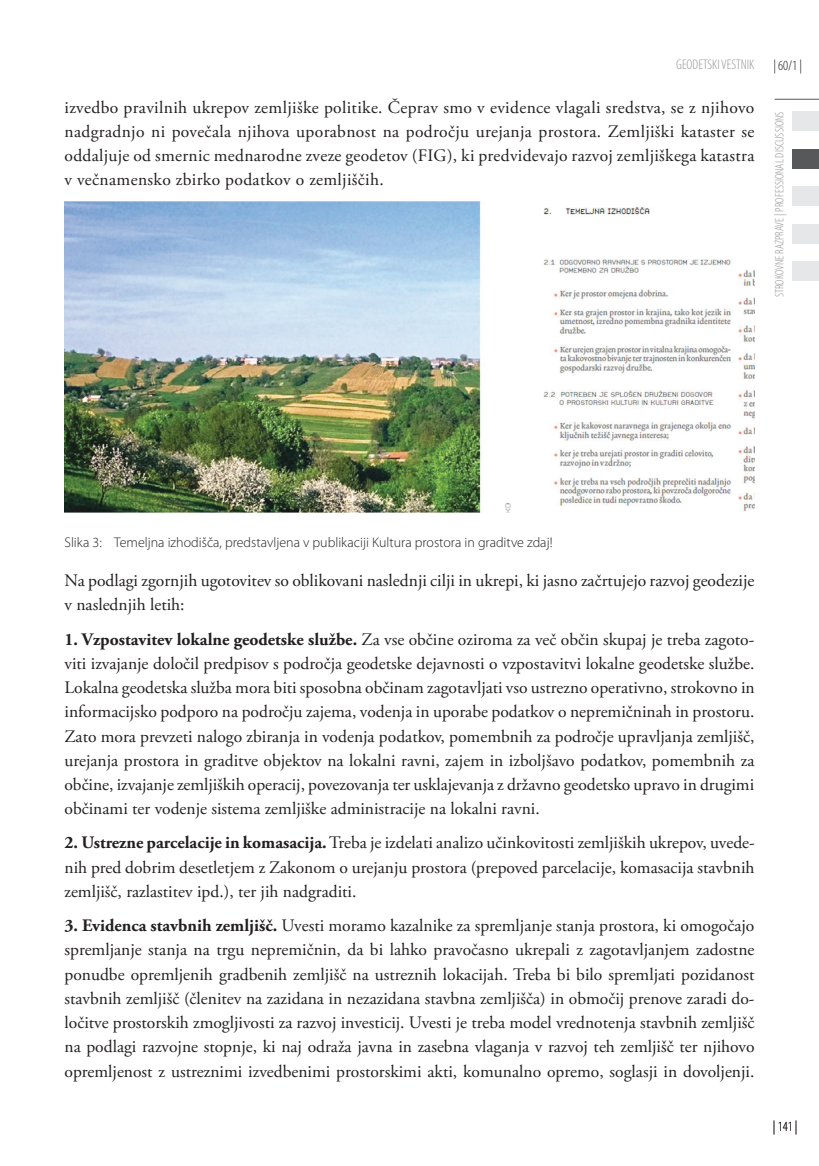
<style>
.page{position:relative;width:819px;height:1166px;background:#fff}
.page>*{position:absolute;margin:0;border:0;box-sizing:border-box;transform-origin:0 0}
.t1{font:17.5px/24.3px "Adobe Garamond Pro";color:#231f20;text-align:justify}
.t2{font:300 14px "Myriad Pro";color:#231f20}
.t3{font:300 condensed 14px "Myriad Pro";color:#939598}
.t4{font:300 condensed 14px "Myriad Pro";color:#231f20}
.t5{font:300 condensed 12.25px "Myriad Pro";color:#939598}
.s1{font-weight:700}
</style>
<div class="page">
<hr style="left:774px;top:99px;width:45px;height:1px;background:#57585a">
<div style="left:792px;top:186px;width:27px;height:20px;background:#e6e7e9"></div>
<div style="left:792px;top:224px;width:27px;height:20px;background:#e6e7e9"></div>
<div style="left:792px;top:261px;width:27px;height:20px;background:#e6e7e9"></div>
<div style="left:792px;top:111px;width:27px;height:20px;background:#e6e7e9"></div>
<div style="left:792px;top:149px;width:27px;height:20px;background:#57585a"></div>
<img style="left:64px;top:202px;width:690px;height:311px">
<p class="t3" style="left:676px;top:56px;width:80px">GEODETSKI VESTNIK</p>
<p class="t4" style="left:773px;top:57px;width:30px">| 60/1 |</p>
<p class="t5" style="left:772px;top:297px;width:187px;rotate:-90deg">STROKOVNE RAZPRAVE | PROFESSIONAL DISCUSSIONS</p>
<p class="t1" style="left:64px;top:96px;width:691px">izvedbo pravilnih ukrepov zemljiške politike. Čeprav smo v evidence vlagali sredstva, se z njihovo nadgradnjo ni povečala njihova uporabnost na področju urejanja prostora. Zemljiški kataster se oddaljuje od smernic mednarodne zveze geodetov (FIG), ki predvidevajo razvoj zemljiškega katastra v večnamensko zbirko podatkov o zemljiščih.</p>
<p class="t2" style="left:64px;top:534px;width:489px">Slika 3: Temeljna izhodišča, predstavljena v publikaciji Kultura prostora in graditve zdaj!</p>
<p class="t1" style="left:64px;top:569px;width:691px">Na podlagi zgornjih ugotovitev so oblikovani naslednji cilji in ukrepi, ki jasno začrtujejo razvoj geodezije v naslednjih letih:</p>
<p class="t1" style="left:64px;top:627px;width:691px"><span class="s1">1. Vzpostavitev lokalne geodetske službe.</span> Za vse občine oziroma za več občin skupaj je treba zagoto&shy;viti izvajanje določil predpisov s področja geodetske dejavnosti o vzpostavitvi lokalne geodetske službe.<br>Lokalna geodetska služba mora biti sposobna občinam zagotavljati vso ustrezno operativno, strokovno in informacijsko podporo na področju zajema, vodenja in uporabe podatkov o nepremičninah in prostoru.<br>Zato mora prevzeti nalogo zbiranja in vodenja podatkov, pomembnih za področje upravljanja zemljišč, urejanja prostora in graditve objektov na lokalni ravni, zajem in izboljšavo podatkov, pomembnih za občine, izvajanje zemljiških operacij, povezovanja ter usklajevanja z državno geodetsko upravo in drugimi občinami ter vodenje sistema zemljiške administracije na lokalni ravni.</p>
<p class="t1" style="left:64px;top:831px;width:691px"><span class="s1">2. Ustrezne parcelacije in komasacija.</span> Treba je izdelati analizo učinkovitosti zemljiških ukrepov, uvede&shy;nih pred dobrim desetletjem z Zakonom o urejanju prostora (prepoved parcelacije, komasacija stavbnih zemljišč, razlastitev ipd.), ter jih nadgraditi.</p>
<p class="t1" style="left:64px;top:914px;width:691px"><span class="s1">3. Evidenca stavbnih zemljišč.</span> Uvesti moramo kazalnike za spremljanje stanja prostora, ki omogočajo spremljanje stanja na trgu nepremičnin, da bi lahko pravočasno ukrepali z zagotavljanjem zadostne ponudbe opremljenih gradbenih zemljišč na ustreznih lokacijah. Treba bi bilo spremljati pozidanost stavbnih zemljišč (členitev na zazidana in nezazidana stavbna zemljišča) in območij prenove zaradi do&shy;ločitve prostorskih zmogljivosti za razvoj investicij. Uvesti je treba model vrednotenja stavbnih zemljišč na podlagi razvojne stopnje, ki naj odraža javna in zasebna vlaganja v razvoj teh zemljišč ter njihovo opremljenost z ustreznimi izvedbenimi prostorskimi akti, komunalno opremo, soglasji in dovoljenji.</p>
<p class="t4" style="left:772px;top:1117px;width:26px">| 141 |</p>
</div>
